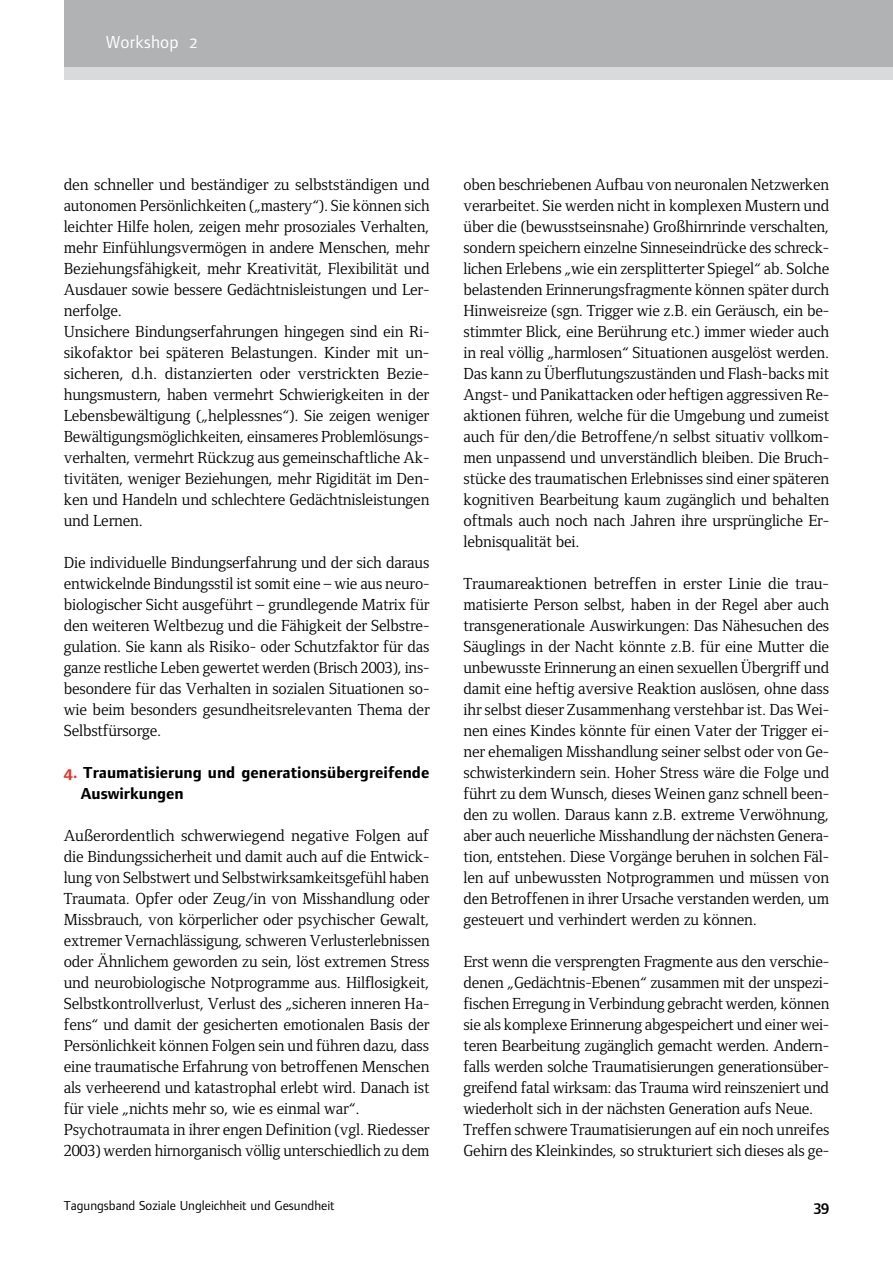
<style>
.page{position:relative;width:893px;height:1263px;background:#fff}
.page>*{position:absolute;margin:0;border:0;box-sizing:border-box;transform-origin:0 0}
.t1{font:18px "Foundry Form Sans Book OSF";letter-spacing:.015em;color:#fff}
.t2{font:16.5px/21px "Foundry Form Serif";letter-spacing:-.01em;color:#000}
.t3{font:16.5px/21px "Foundry Form Sans Bold OSF";color:#000}
.t4{font:16.5px "Foundry Form Sans Demi OSF";color:#000}
.t5{font:13.5px "Foundry Form Sans Book OSF";color:#000}
.s1{color:#e5352c}
</style>
<div class="page">
<div style="left:64px;top:0;width:829px;height:67px;background:#b1b2b4"></div>
<div style="left:64px;top:67px;width:829px;height:12px;background:#d9dadb"></div>
<p class="t1" style="left:106px;top:32px;width:93px">Workshop 2</p>
<p class="t2" style="left:64px;top:174px;width:367px">den schneller und beständiger zu selbstständigen und autonomen Persönlichkeiten („mastery“). Sie können sich leichter Hilfe holen, zeigen mehr prosoziales Verhalten, mehr Einfühlungsvermögen in andere Menschen, mehr Beziehungsfähigkeit, mehr Kreativität, Flexibilität und Ausdauer sowie bessere Gedächtnisleistungen und Ler&shy;nerfolge.<br>Unsichere Bindungserfahrungen hingegen sind ein Ri&shy;sikofaktor bei späteren Belastungen. Kinder mit un&shy;sicheren, d.h. distanzierten oder verstrickten Bezie&shy;hungsmustern, haben vermehrt Schwierigkeiten in der Lebensbewältigung („helplessnes“). Sie zeigen weniger Bewältigungsmöglichkeiten, einsameres Problemlösungs&shy;verhalten, vermehrt Rückzug aus gemeinschaftliche Ak&shy;tivitäten, weniger Beziehungen, mehr Rigidität im Den&shy;ken und Handeln und schlechtere Gedächtnisleistungen und Lernen.</p>
<p class="t2" style="left:64px;top:552px;width:367px;text-align:justify">Die individuelle Bindungserfahrung und der sich daraus entwickelnde Bindungsstil ist somit eine – wie aus neuro&shy;biologischer Sicht ausgeführt – grundlegende Matrix für den weiteren Weltbezug und die Fähigkeit der Selbstre&shy;gulation. Sie kann als Risiko- oder Schutzfaktor für das ganze restliche Leben gewertet werden (Brisch 2003), ins&shy;besondere für das Verhalten in sozialen Situationen so&shy;wie beim besonders gesundheitsrelevanten Thema der Selbstfürsorge.</p>
<p class="t3" style="left:81px;top:762px;width:350px;text-indent:-17px"><span class="s1">4.</span> Traumatisierung und generationsübergreifende<br>Auswirkungen</p>
<p class="t2" style="left:64px;top:825px;width:367px">Außerordentlich schwerwiegend negative Folgen auf die Bindungssicherheit und damit auch auf die Entwick&shy;lung von Selbstwert und Selbstwirksamkeitsgefühl haben Traumata. Opfer oder Zeug/in von Misshandlung oder Missbrauch, von körperlicher oder psychischer Gewalt, extremer Vernachlässigung, schweren Verlusterlebnissen oder Ähnlichem geworden zu sein, löst extremen Stress und neurobiologische Notprogramme aus. Hilflosigkeit, Selbstkontrollverlust, Verlust des „sicheren inneren Ha&shy;fens“ und damit der gesicherten emotionalen Basis der Persönlichkeit können Folgen sein und führen dazu, dass eine traumatische Erfahrung von betroffenen Menschen als verheerend und katastrophal erlebt wird. Danach ist für viele „nichts mehr so, wie es einmal war“.<br>Psychotraumata in ihrer engen Definition (vgl. Riedesser 2003) werden hirnorganisch völlig unterschiedlich zu dem</p>
<p class="t2" style="left:463px;top:174px;width:367px;text-align:justify">oben beschriebenen Aufbau von neuronalen Netzwerken verarbeitet. Sie werden nicht in komplexen Mustern und über die (bewusstseinsnahe) Großhirnrinde verschalten, sondern speichern einzelne Sinneseindrücke des schreck&shy;lichen Erlebens „wie ein zersplitterter Spiegel“ ab. Solche belastenden Erinnerungsfragmente können später durch Hinweisreize (sgn. Trigger wie z.B. ein Geräusch, ein be&shy;stimmter Blick, eine Berührung etc.) immer wieder auch in real völlig „harmlosen“ Situationen ausgelöst werden.<br>Das kann zu Überflutungszuständen und Flash-backs mit Angst- und Panikattacken oder heftigen aggressiven Re&shy;aktionen führen, welche für die Umgebung und zumeist auch für den/die Betroffene/n selbst situativ vollkom&shy;men unpassend und unverständlich bleiben. Die Bruch&shy;stücke des traumatischen Erlebnisses sind einer späteren kognitiven Bearbeitung kaum zugänglich und behalten oftmals auch noch nach Jahren ihre ursprüngliche Er&shy;lebnisqualität bei.</p>
<p class="t2" style="left:463px;top:573px;width:367px;text-align:justify">Traumareaktionen betreffen in erster Linie die trau&shy;matisierte Person selbst, haben in der Regel aber auch transgenerationale Auswirkungen: Das Nähesuchen des Säuglings in der Nacht könnte z.B. für eine Mutter die unbewusste Erinnerung an einen sexuellen Übergriff und damit eine heftig aversive Reaktion auslösen, ohne dass ihr selbst dieser Zusammenhang verstehbar ist. Das Wei&shy;nen eines Kindes könnte für einen Vater der Trigger ei&shy;ner ehemaligen Misshandlung seiner selbst oder von Ge&shy;schwisterkindern sein. Hoher Stress wäre die Folge und führt zu dem Wunsch, dieses Weinen ganz schnell been&shy;den zu wollen. Daraus kann z.B. extreme Verwöhnung, aber auch neuerliche Misshandlung der nächsten Genera&shy;tion, entstehen. Diese Vorgänge beruhen in solchen Fäl&shy;len auf unbewussten Notprogrammen und müssen von den Betroffenen in ihrer Ursache verstanden werden, um gesteuert und verhindert werden zu können.</p>
<p class="t2" style="left:463px;top:951px;width:367px">Erst wenn die versprengten Fragmente aus den verschie&shy;denen „Gedächtnis-Ebenen“ zusammen mit der unspezi&shy;fischen Erregung in Verbindung gebracht werden, können sie als komplexe Erinnerung abgespeichert und einer wei&shy;teren Bearbeitung zugänglich gemacht werden. Andern&shy;falls werden solche Traumatisierungen generationsüber&shy;greifend fatal wirksam: das Trauma wird reinszeniert und wiederholt sich in der nächsten Generation aufs Neue.<br>Treffen schwere Traumatisierungen auf ein noch unreifes Gehirn des Kleinkindes, so strukturiert sich dieses als ge-</p>
<p class="t5" style="left:64px;top:1198px;width:272px">Tagungsband Soziale Ungleichheit und Gesundheit</p>
<p class="t4" style="left:814px;top:1197px;width:17px">39</p>
</div>
